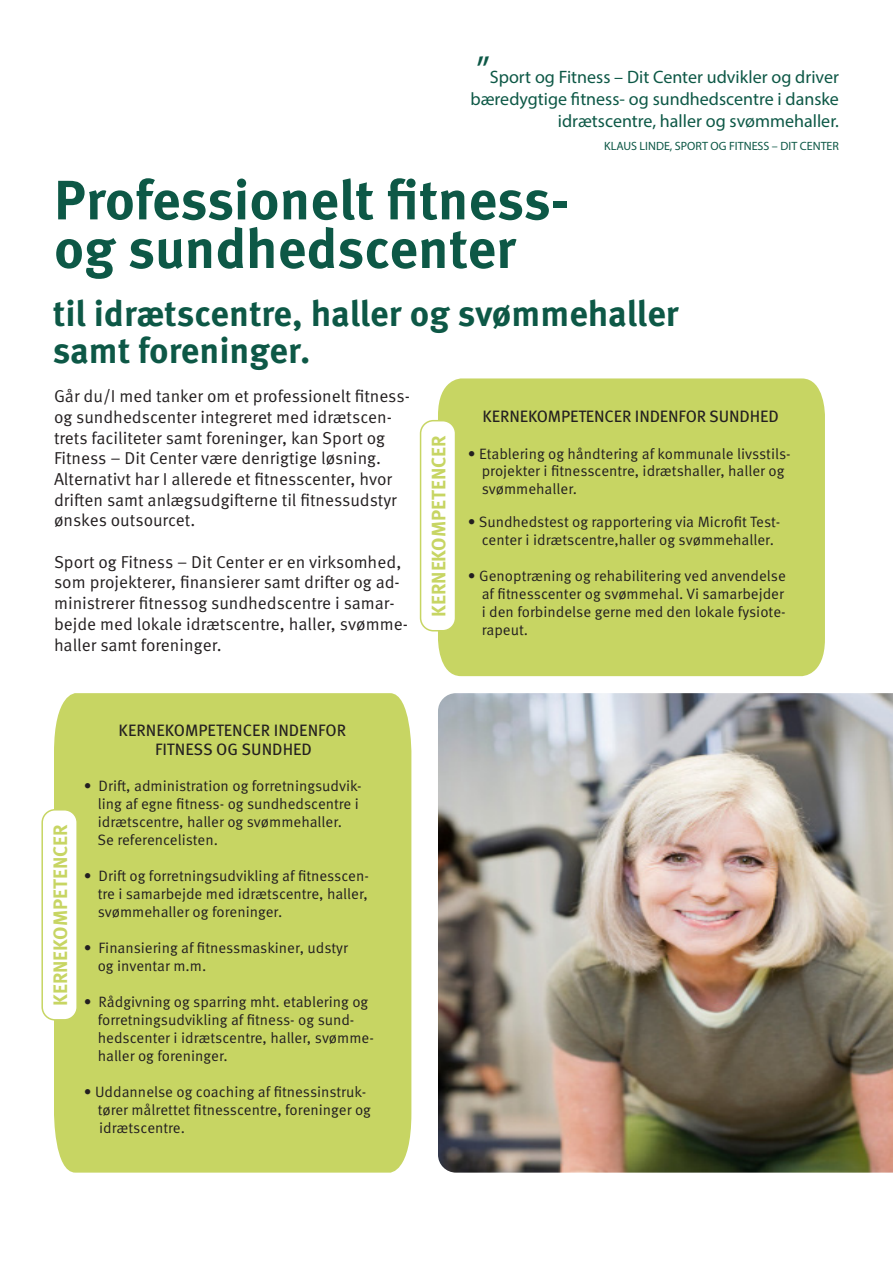
<style>
.page{position:relative;width:893px;height:1263px;background:#fff}
.page>*{position:absolute;margin:0;border:0;box-sizing:border-box;transform-origin:0 0}
.t1{font:700 55.5px/48.6px "Meta Pro";color:#0d5846}
.t2{font:700 36px/37.2px "Meta Pro";color:#0d5846}
.t3{font:700 19.5px "Meta Pro";color:#c7d563}
.t4{font:18px/21.6px "Myriad Pro";color:#0d5846;text-align:right}
.t5{font:17.25px/20.7px "Meta Pro Norm";color:#231f20}
.t6{font:16.5px "Meta Pro";letter-spacing:-.005em;color:#231f20}
.t7{font:15px/18px "Meta Pro Norm";color:#231f20}
.t8{font:12px "Myriad Pro";color:#0d5846}
.s1{font-size:39px}
</style>
<div class="page">
<div style="left:438px;top:378px;width:387px;height:298px;background:#c7d563"></div>
<div style="left:421px;top:421px;width:34px;height:210px;background:#fff;border-radius:13px"></div>
<div style="left:420px;top:420px;width:36px;height:211px;border:2px solid #c7d563;border-radius:13px"></div>
<div style="left:54px;top:693px;width:357px;height:479px;background:#c7d563"></div>
<div style="left:42px;top:810px;width:35px;height:210px;background:#fff;border-radius:13px"></div>
<div style="left:41px;top:809px;width:37px;height:211px;border:2px solid #c7d563;border-radius:13px"></div>
<img style="left:438px;top:693px;width:455px;height:479px">
<p class="t4" style="left:470px;top:66px;width:370px"><span class="s1">”</span>Sport og Fitness – Dit Center udvikler og driver bæredygtige fitness- og sundhedscentre i danske idrætscentre, haller og svømmehaller.</p>
<p class="t8" style="left:604px;top:139px;width:236px">KLAUS LINDE, SPORT OG FITNESS – DIT CENTER</p>
<p class="t1" style="left:54px;top:172px;width:517px">Professionelt fitness&shy;og sundhedscenter</p>
<p class="t2" style="left:53px;top:292px;width:627px">til idrætscentre, haller og svømmehaller samt foreninger.</p>
<p class="t5" style="left:54px;top:385px;width:357px">Går du/I med tanker om et professionelt fitness&shy;og sundhedscenter integreret med idrætscen&shy;trets faciliteter samt foreninger, kan Sport og Fitness – Dit Center være denrigtige løsning.<br>Alternativt har I allerede et fitnesscenter, hvor driften samt anlægsudgifterne til fitnessudstyr ønskes outsourcet.</p>
<p class="t5" style="left:54px;top:550px;width:355px">Sport og Fitness – Dit Center er en virksomhed, som projekterer, finansierer samt drifter og ad&shy;ministrerer fitnessog sundhedscentre i samar&shy;bejde med lokale idrætscentre, haller, svømme&shy;haller samt foreninger.</p>
<p class="t6" style="left:483px;top:404px;width:298px">KERNEKOMPETENCER INDENFOR SUNDHED</p>
<p class="t7" style="left:468px;top:445px;width:324px;line-height:16.5px;text-align:center">• Etablering og håndtering af kommunale livsstils&shy;projekter i fitnesscentre, idrætshaller, haller og</p>
<p class="t7" style="left:482px;top:479px;width:97px">svømmehaller.</p>
<p class="t7" style="left:468px;top:512px;width:314px;text-align:center">• Sundhedstest og rapportering via Microfit Test&shy;center i idrætscentre,haller og svømmehaller.</p>
<p class="t7" style="left:482px;top:566px;width:306px;text-indent:-14px">• Genoptræning og rehabilitering ved anvendelse af fitnesscenter og svømmehal. Vi samarbejder i den forbindelse gerne med den lokale fysiote&shy;rapeut.</p>
<p class="t3" style="left:423px;top:617px;width:183px;rotate:-90deg">KERNEKOMPETENCER</p>
<p class="t3" style="left:45px;top:1006px;width:183px;rotate:-90deg">KERNEKOMPETENCER</p>
<p class="t6" style="left:119px;top:717px;width:229px">KERNEKOMPETENCER INDENFOR</p>
<p class="t6" style="left:155px;top:737px;width:158px">FITNESS OG SUNDHED</p>
<p class="t7" style="left:98px;top:776px;width:266px;text-indent:-14px">• Drift, administration og forretningsudvik&shy;ling af egne fitness- og sundhedscentre i idrætscentre, haller og svømmehaller.</p>
<p class="t7" style="left:97px;top:830px;width:122px">Se referencelisten.</p>
<p class="t7" style="left:98px;top:866px;width:273px;text-align:justify;text-indent:-14px">• Drift og forretningsudvikling af fitnesscen&shy;tre i samarbejde med idrætscentre, haller, svømmehaller og foreninger.</p>
<p class="t7" style="left:84px;top:938px;width:265px">• Finansiering af fitnessmaskiner, udstyr</p>
<p class="t7" style="left:98px;top:956px;width:110px">og inventar m.m.</p>
<p class="t7" style="left:98px;top:992px;width:278px;text-indent:-14px">• Rådgivning og sparring mht. etablering og forretningsudvikling af fitness- og sund&shy;hedscenter i idrætscentre, haller, svømme&shy;haller og foreninger.</p>
<p class="t7" style="left:98px;top:1082px;width:275px;text-indent:-14px">• Uddannelse og coaching af fitnessinstruk&shy;tører målrettet fitnesscentre, foreninger og idrætscentre.</p>
</div>
